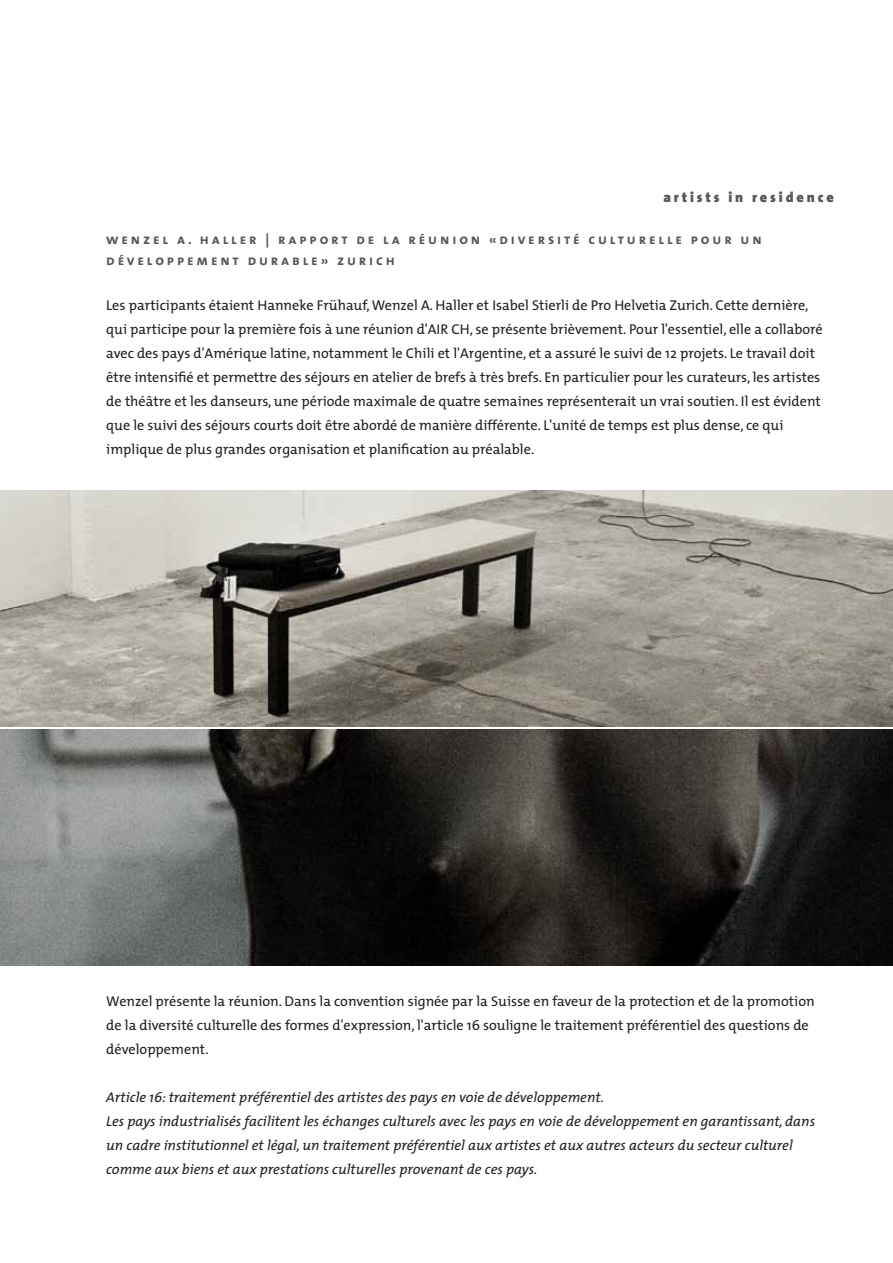
<style>
.page{position:relative;width:893px;height:1263px;background:#fff}
.page>*{position:absolute;margin:0;border:0;box-sizing:border-box;transform-origin:0 0}
.t1{font:14.25px/24px "The Mix";color:#231f20}
.t2{font:italic 14.25px/24px "The Mix";color:#231f20}
.t3{font:14.25px/21px "The Mix Bold Caps";letter-spacing:.2em;color:#57585a}
.t4{font:900 14.25px "The Sans";letter-spacing:.2em;color:#57585a}
</style>
<div class="page">
<img style="left:0;top:490px;width:893px;height:236px">
<img style="left:0;top:729px;width:893px;height:236px">
<p class="t4" style="left:663px;top:185px;width:172px">artists in residence</p>
<p class="t3" style="left:106px;top:228px;width:657px">wenzel a. haller | rapport de la réunion «diversité culturelle pour un développement durable» zurich</p>
<p class="t1" style="left:106px;top:293px;width:718px">Les participants étaient Hanneke Frühauf, Wenzel A. Haller et Isabel Stierli de Pro Helvetia Zurich. Cette dernière, qui participe pour la première fois à une réunion d'AIR CH, se présente brièvement. Pour l'essentiel, elle a collaboré avec des pays d'Amérique latine, notamment le Chili et l'Argentine, et a assuré le suivi de 12 projets. Le travail doit être intensifié et permettre des séjours en atelier de brefs à très brefs. En particulier pour les curateurs, les artistes de théâtre et les danseurs, une période maximale de quatre semaines représenterait un vrai soutien. Il est évident que le suivi des séjours courts doit être abordé de manière différente. L'unité de temps est plus dense, ce qui implique de plus grandes organisation et planification au préalable.</p>
<p class="t1" style="left:106px;top:989px;width:710px">Wenzel présente la réunion. Dans la convention signée par la Suisse en faveur de la protection et de la promotion de la diversité culturelle des formes d'expression, l'article 16 souligne le traitement préférentiel des questions de développement.</p>
<p class="t2" style="left:106px;top:1085px;width:710px">Article 16: traitement préférentiel des artistes des pays en voie de développement.<br>Les pays industrialisés facilitent les échanges culturels avec les pays en voie de développement en garantissant, dans un cadre institutionnel et légal, un traitement préférentiel aux artistes et aux autres acteurs du secteur culturel comme aux biens et aux prestations culturelles provenant de ces pays.</p>
</div>
